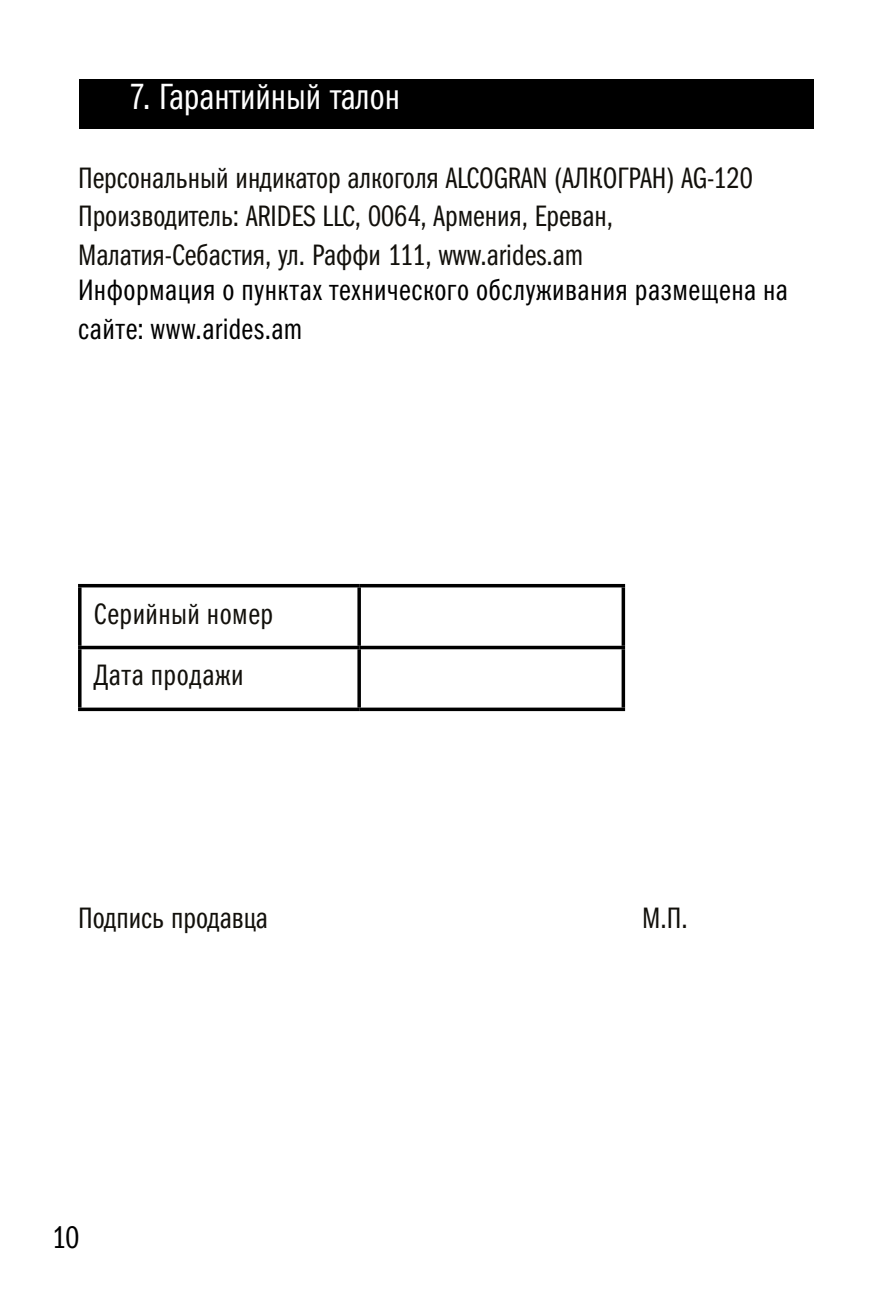
<style>
.page{position:relative;width:893px;height:1290px;background:#fff}
.page>*{position:absolute;margin:0;border:0;box-sizing:border-box;transform-origin:0 0}
.t1{font:36.75px "Franklin Gothic Book Cmp C";color:#fff}
.t2{font:31.5px "Franklin Gothic Book Cmp C";color:#000}
.t3{font:29.75px/38.5px "Franklin Gothic Book Cmp C";color:#12100b}
.t4{font:29.75px/38.5px "Franklin Gothic Book Cmp C";letter-spacing:.02em;color:#000}
.t5{font:29.75px/61.9px "Franklin Gothic Book Cmp C";letter-spacing:.02em;color:#12100b}
</style>
<div class="page">
<hr style="left:78px;top:584px;width:281px;height:3px;background:#000">
<svg style="left:78px;top:587px;width:4px;height:59px"></svg>
<hr style="left:359px;top:584px;width:266px;height:3px;background:#000">
<svg style="left:357px;top:587px;width:4px;height:59px"></svg>
<hr style="left:622px;top:587px;width:3px;height:59px;background:#000">
<hr style="left:78px;top:646px;width:281px;height:3px;background:#000">
<svg style="left:78px;top:649px;width:4px;height:58px"></svg>
<hr style="left:359px;top:646px;width:266px;height:3px;background:#000">
<svg style="left:357px;top:649px;width:4px;height:58px"></svg>
<hr style="left:622px;top:649px;width:3px;height:58px;background:#000">
<svg style="left:78px;top:707px;width:281px;height:4px"></svg>
<svg style="left:359px;top:707px;width:266px;height:4px"></svg>
<div style="left:79px;top:79px;width:735px;height:50px;background:#000"></div>
<p class="t1" style="left:129px;top:76px;width:273px">7. Гарантийный талон</p>
<p class="t3" style="left:78px;top:158px;width:676px">Персональный индикатор алкоголя ALCOGRAN (АЛКОГРАН) AG-120<br>Производитель: ARIDES LLC, 0064, Армения, Ереван,<br>Малатия-Себастия, ул. Раффи 111, www.arides.am</p>
<p class="t4" style="left:78px;top:271px;width:711px">Информация о пунктах технического обслуживания размещена на сайте: www.arides.am</p>
<p class="t5" style="left:94px;top:582px;width:181px">Cерийный номер<br>Дата продажи</p>
<p class="t3" style="left:78px;top:898px;width:191px">Подпись продавца</p>
<p class="t3" style="left:642px;top:898px;width:47px">М.П.</p>
<p class="t2" style="left:52px;top:1220px;width:29px">10</p>
</div>
